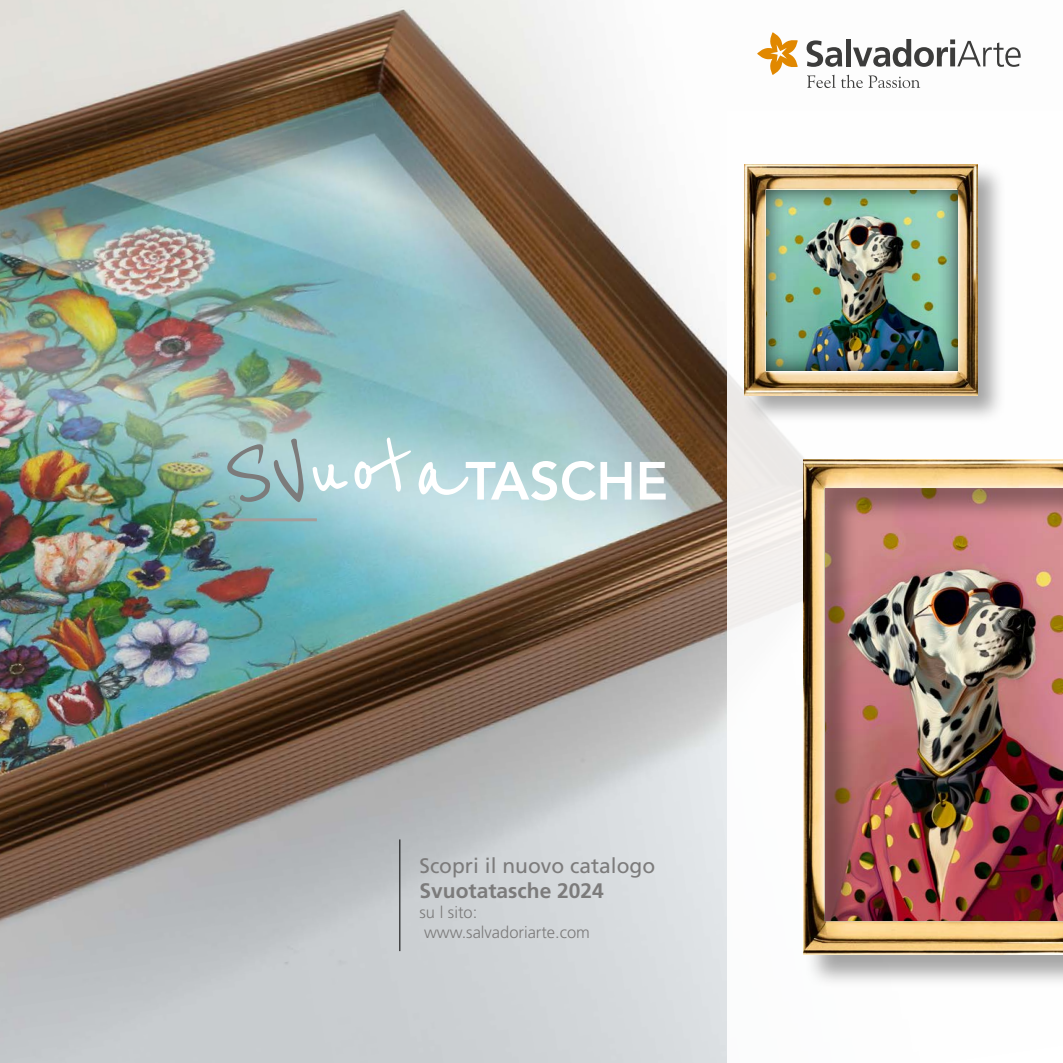
<style>
.page{position:relative;width:1063px;height:1063px;background:#fff}
.page>*{position:absolute;margin:0;border:0;box-sizing:border-box;transform-origin:0 0}
.t1{font:800 53.1px "Avenir LT Std";color:#fff}
.t2{font:21px "Frutiger LT Std";color:#7c7b7b}
.t3{font:700 21px "Frutiger LT Std";color:#7c7b7b}
.t4{font:300 16.5px/19.8px "Frutiger LT Std";color:#7c7b7b}
.s1{font-family:"Reenie Beanie";font-weight:400;font-size:108.3px;color:#7c7b7b}
.s2{font-family:"Reenie Beanie";font-weight:400;font-size:108.3px}
</style>
<div class="page">
<img style="left:0;top:0;width:921px;height:1063px">
<div style="left:728px;top:112px;width:335px;height:951px;background:#fff"></div>
<svg style="left:757px;top:32px;width:41px;height:43px"></svg>
<svg style="left:807px;top:40px;width:35px;height:27px"></svg>
<div style="left:846px;top:39px;width:5px;height:27px;background:#3c3c3b"></div>
<svg style="left:853px;top:39px;width:168px;height:28px"></svg>
<svg style="left:807px;top:75px;width:56px;height:13px"></svg>
<svg style="left:869px;top:75px;width:51px;height:13px"></svg>
<hr style="left:219px;top:518px;width:98px;height:3px;background:#a59c99">
<div style="left:804px;top:460px;width:259px;height:529px;background:#000;opacity:.35"></div>
<img style="left:803px;top:459px;width:260px;height:495px">
<div style="left:742px;top:162px;width:265px;height:263px;background:#000;opacity:.35"></div>
<img style="left:745px;top:165px;width:233px;height:230px">
<div style="left:765px;top:188px;width:195px;height:183px;background:#000;opacity:.8"></div>
<hr style="left:400px;top:839px;width:1px;height:112px;background:#000">
<h1 class="t1" style="left:222px;top:450px;width:447px"><span class="s1">SV</span><span class="s2">uota</span>TASCHE</h1>
<p class="t2" style="left:420px;top:854px;width:237px">Scopri il nuovo catalogo</p>
<p class="t3" style="left:420px;top:879px;width:186px">Svuotatasche 2024</p>
<p class="t4" style="left:420px;top:903px;width:172px">su l sito: www.salvadoriarte.com</p>
</div>
